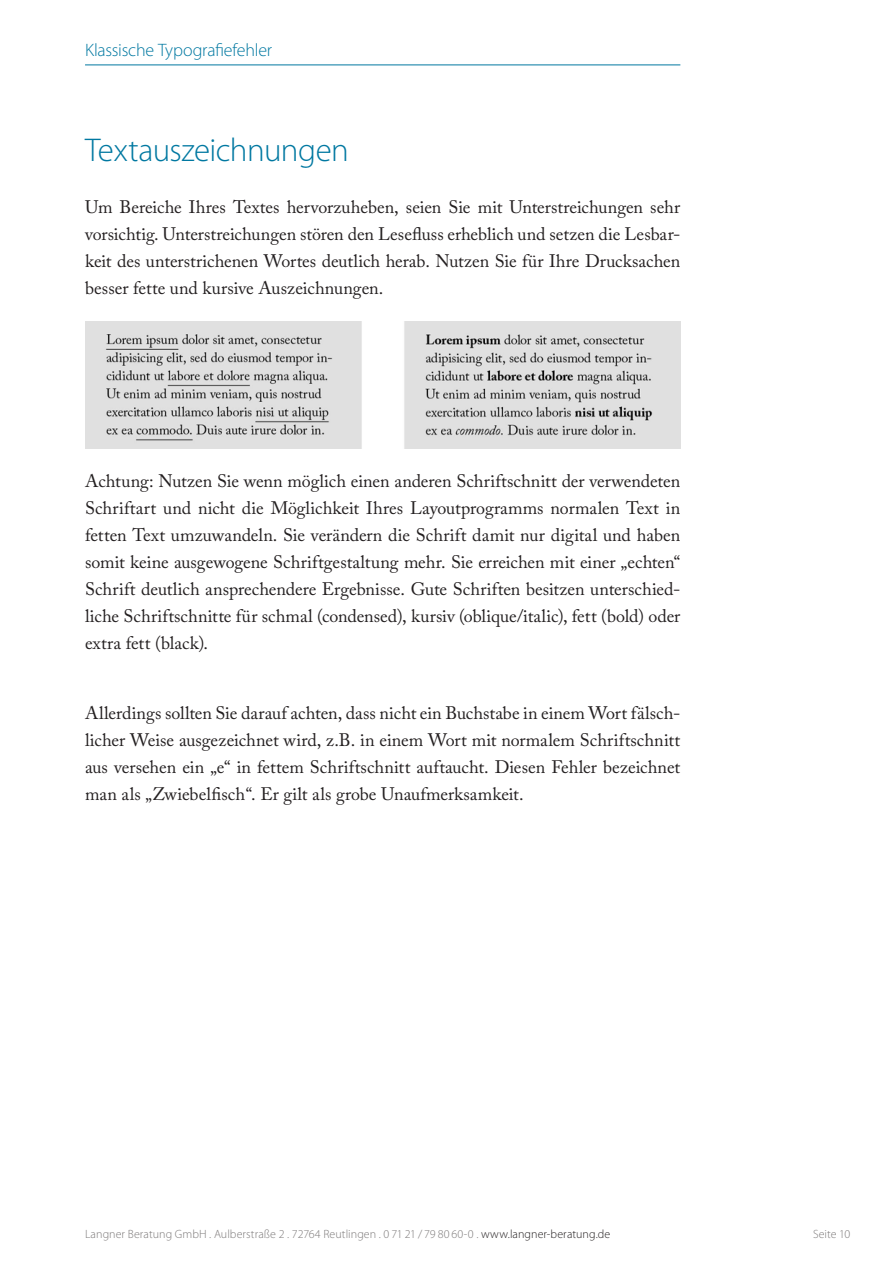
<style>
.page{position:relative;width:893px;height:1263px;background:#fff}
.page>*{position:absolute;margin:0;border:0;box-sizing:border-box;transform-origin:0 0}
.t1{font:300 33px "Myriad Pro";letter-spacing:-.02em;color:#0078a1}
.t2{font:18px/27px "Adobe Caslon Pro";color:#231f20;text-align:justify}
.t3{font:300 18px "Myriad Pro";letter-spacing:-.015em;color:#0078a1}
.t4{font:300 12px "Myriad Pro";letter-spacing:.005em;color:#7c7979}
.s1{color:#231f20}
</style>
<div class="page">
<hr style="left:85px;top:65px;width:595px;height:1px;background:#0078a1">
<img style="left:85px;top:321px;width:595px;height:128px">
<p class="t3" style="left:85px;top:39px;width:189px">Klassische Typografiefehler</p>
<h1 class="t1" style="left:85px;top:130px;width:265px">Textauszeichnungen</h1>
<p class="t2" style="left:85px;top:194px;width:597px">Um Bereiche Ihres Textes hervorzuheben, seien Sie mit Unterstreichungen sehr vorsichtig. Unterstreichungen stören den Lesefluss erheblich und setzen die Lesbar&shy;keit des unterstrichenen Wortes deutlich herab. Nutzen Sie für Ihre Drucksachen besser fette und kursive Auszeichnungen.</p>
<p class="t2" style="left:85px;top:468px;width:597px">Achtung: Nutzen Sie wenn möglich einen anderen Schriftschnitt der verwendeten Schriftart und nicht die Möglichkeit Ihres Layoutprogramms normalen Text in fetten Text umzuwandeln. Sie verändern die Schrift damit nur digital und haben somit keine ausgewogene Schriftgestaltung mehr. Sie erreichen mit einer „echten“ Schrift deutlich ansprechendere Ergebnisse. Gute Schriften besitzen unterschied&shy;liche Schriftschnitte für schmal (condensed), kursiv (oblique/italic), fett (bold) oder extra fett (black).</p>
<p class="t2" style="left:85px;top:699px;width:597px">Allerdings sollten Sie darauf achten, dass nicht ein Buchstabe in einem Wort fälsch&shy;licher Weise ausgezeichnet wird, z.B. in einem Wort mit normalem Schriftschnitt aus versehen ein „e“ in fettem Schriftschnitt auftaucht. Diesen Fehler bezeichnet man als „Zwiebelfisch“. Er gilt als grobe Unaufmerksamkeit.</p>
<p class="t4" style="left:85px;top:1227px;width:527px">Langner Beratung GmbH . Aulberstraße 2 . 72764 Reutlingen . 0 71 21 / 79 80 60-0 . <span class="s1">www.langner-beratung.de</span></p>
<p class="t4" style="left:813px;top:1227px;width:39px">Seite 10</p>
</div>
